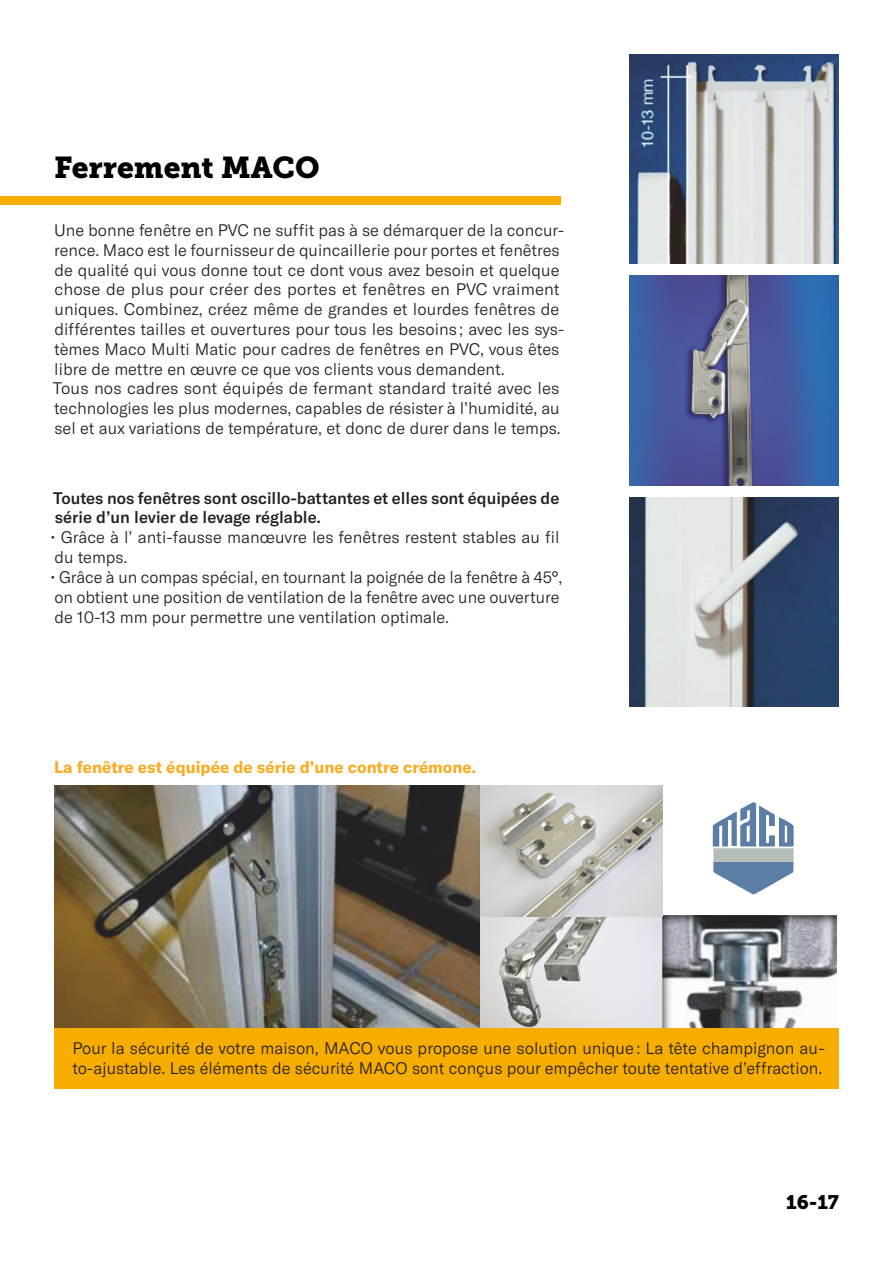
<style>
.page{position:relative;width:893px;height:1263px;background:#fff}
.page>*{position:absolute;margin:0;border:0;box-sizing:border-box;transform-origin:0 0}
.t1{font:30px "Museo Slab 900";color:#000}
.t2{font:19.5px "Museo Slab 900";color:#000}
.t3{font:300 16.5px/19.8px "GT America";color:#231f20}
.t4{font:500 16.5px/19.8px "GT America";color:#231f20}
.t5{font:700 16.5px "GT America";color:#f8ac24}
</style>
<div class="page">
<div style="left:0;top:197px;width:560px;height:8px;background:#f7ad00"></div>
<img style="left:630px;top:498px;width:209px;height:209px">
<img style="left:630px;top:54px;width:209px;height:209px">
<img style="left:630px;top:276px;width:209px;height:209px">
<img style="left:479px;top:916px;width:183px;height:112px">
<img style="left:662px;top:915px;width:174px;height:113px">
<img style="left:479px;top:786px;width:184px;height:130px">
<img style="left:54px;top:786px;width:425px;height:242px">
<div style="left:54px;top:1028px;width:785px;height:61px;background:#f7ad00"></div>
<svg style="left:713px;top:802px;width:81px;height:92px"></svg>
<h1 class="t1" style="left:54px;top:150px;width:267px">Ferrement MACO</h1>
<p class="t3" style="left:53px;top:220px;width:513px">Une bonne fenêtre en PVC ne suffit pas à se démarquer de la concur&shy;rence. Maco est le fournisseur de quincaillerie pour portes et fenêtres de qualité qui vous donne tout ce dont vous avez besoin et quelque chose de plus pour créer des portes et fenêtres en PVC vraiment uniques. Combinez, créez même de grandes et lourdes fenêtres de différentes tailles et ouvertures pour tous les besoins ; avec les sys&shy;tèmes Maco Multi Matic pour cadres de fenêtres en PVC, vous êtes libre de mettre en œuvre ce que vos clients vous demandent.<br>Tous nos cadres sont équipés de fermant standard traité avec les technologies les plus modernes, capables de résister à l’humidité, au sel et aux variations de température, et donc de durer dans le temps.</p>
<p class="t4" style="left:53px;top:488px;width:508px">Toutes nos fenêtres sont oscillo-battantes et elles sont équipées de série d’un levier de levage réglable.</p>
<p class="t3" style="left:51px;top:528px;width:510px">• Grâce à l’ anti-fausse manœuvre les fenêtres restent stables au fil du temps.</p>
<p class="t3" style="left:51px;top:567px;width:513px">• Grâce à un compas spécial, en tournant la poignée de la fenêtre à 45°, on obtient une position de ventilation de la fenêtre avec une ouverture de 10-13 mm pour permettre une ventilation optimale.</p>
<p class="t5" style="left:54px;top:757px;width:424px">La fenêtre est équipée de série d’une contre crémone.</p>
<p class="t3" style="left:72px;top:1038px;width:754px">Pour la sécurité de votre maison, MACO vous propose une solution unique : La tête champignon au&shy;to-ajustable. Les éléments de sécurité MACO sont conçus pour empêcher toute tentative d’effraction.</p>
<p class="t2" style="left:786px;top:1191px;width:54px">16-17</p>
</div>
